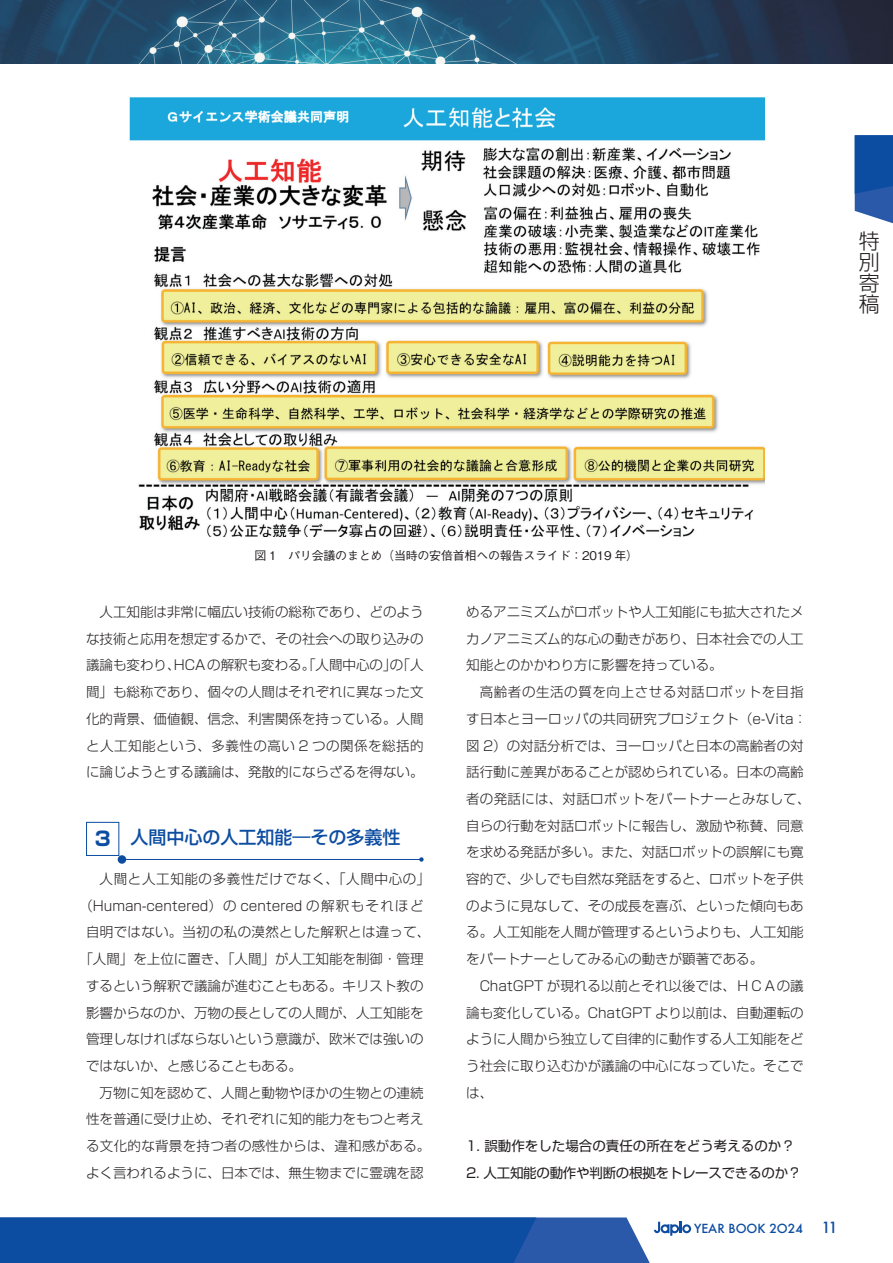
<style>
.page{position:relative;width:893px;height:1263px;background:#fff}
.page>*{position:absolute;margin:0;border:0;box-sizing:border-box;transform-origin:0 0}
.t1{font:300 21px/21px "Shin Go Pro";color:#231f20;text-align:justify}
.本文{font:700 19.5px "Shin Go Pr 5";color:#0d4da1}
.見出し_大{font:500 18px "Shin Go Pro";color:#0d4da1}
.本文-2{font:300 13.5px/26.7px "Shin Go Pr 5";color:#231f20;text-align:justify}
.本文_段落下げなし{font:13.5px "Shin Go Pr 5";letter-spacing:-.02em;color:#231f20}
.本文-3{font:300 13.5px "Shin Go Pr 5";letter-spacing:.025em;color:#231f20}
.本文_段落下げなし-2{font:13.5px "Shin Go Pr 5";color:#231f20}
.本文-4{font:300 13.5px "Shin Go Pr 5";letter-spacing:.05em;color:#231f20}
.t2{font:500 12.15px "Futura";color:#0d4da1}
.肩書き_名前{font:500 12px "Gothic BBB Pro";letter-spacing:-.02em;color:#231f20}
.s1{font-size:15px}
</style>
<div class="page">
<img style="left:0;top:0;width:893px;height:64px">
<svg style="left:855px;top:135px;width:38px;height:89px"></svg>
<svg style="left:0;top:1217px;width:691px;height:46px"></svg>
<img style="left:129px;top:98px;width:636px;height:438px">
<hr style="left:122px;top:859px;width:299px;height:1px;background:#0d4da1">
<div style="left:118px;top:855px;width:8px;height:9px;background:#0d4da1;border-radius:50%"></div>
<svg style="left:419px;top:857px;width:5px;height:5px"></svg>
<div style="left:86px;top:822px;width:33px;height:34px;border:1px solid #0d4da1"></div>
<h1 class="t1" style="left:859px;top:228px;width:22px">特別寄稿</h1>
<p class="肩書き_名前" style="left:254px;top:546px;width:385px">図 1　パリ会議のまとめ（当時の安倍首相への報告スライド：2019 年）</p>
<p class="本文-2" style="left:86px;top:597px;width:339px;text-indent:14px">人工知能は非常に幅広い技術の総称であり、どのような技術と応用を想定するかで、その社会への取り込みの議論も変わり、HCAの解釈も変わる。「人間中心の」の「人間」も総称であり、個々の人間はそれぞれに異なった文化的背景、価値観、信念、利害関係を持っている。人間と人工知能という、多義性の高い 2 つの関係を総括的に論じようとする議論は、発散的にならざるを得ない。</p>
<p class="本文" style="left:95px;top:823px;width:17px">3</p>
<p class="見出し_大" style="left:130px;top:822px;width:271px">人間中心の人工知能―その多義性</p>
<p class="本文-4" style="left:100px;top:868px;width:332px">人間と人工知能の多義性だけでなく、「人間中心の」</p>
<p class="本文-2" style="left:79px;top:891px;width:346px">（Human-centered）の centered の解釈もそれほど</p>
<p class="本文-3" style="left:86px;top:921px;width:346px">自明ではない。当初の私の漠然とした解釈とは違って、</p>
<p class="本文-2" style="left:79px;top:944px;width:346px">「人間」を上位に置き、「人間」が人工知能を制御・管理</p>
<p class="本文-2" style="left:86px;top:971px;width:339px">するという解釈で議論が進むこともある。キリスト教の</p>
<p class="本文-2" style="left:86px;top:998px;width:339px">影響からなのか、万物の長としての人間が、人工知能を</p>
<p class="本文-2" style="left:86px;top:1024px;width:339px">管理しなければならないという意識が、欧米では強いの</p>
<p class="本文-2" style="left:86px;top:1051px;width:217px">ではないか、と感じることもある。</p>
<p class="本文-2" style="left:86px;top:1078px;width:346px;text-align:center">万物に知を認めて、人間と動物やほかの生物との連続<br>性を普通に受け止め、それぞれに知的能力をもつと考える文化的な背景を持つ者の感性からは、違和感がある。よく言われるように、日本では、無生物までに霊魂を認</p>
<p class="本文-2" style="left:466px;top:597px;width:339px">めるアニミズムがロボットや人工知能にも拡大されたメカノアニミズム的な心の動きがあり、日本社会での人工知能とのかかわり方に影響を持っている。</p>
<p class="本文-2" style="left:466px;top:677px;width:346px;text-align:left;text-indent:14px">高齢者の生活の質を向上させる対話ロボットを目指す日本とヨーロッパの共同研究プロジェクト（e-Vita：図 2）の対話分析では、ヨーロッパと日本の高齢者の対話行動に差異があることが認められている。日本の高齢者の発話には、対話ロボットをパートナーとみなして、自らの行動を対話ロボットに報告し、激励や称賛、同意を求める発話が多い。また、対話ロボットの誤解にも寛容的で、少しでも自然な発話をすると、ロボットを子供のように見なして、その成長を喜ぶ、といった傾向もある。人工知能を人間が管理するというよりも、人工知能をパートナーとしてみる心の動きが顕著である。</p>
<p class="本文-2" style="left:466px;top:971px;width:339px;text-indent:14px">ChatGPT が現れる以前とそれ以後では、ＨＣＡの議論も変化している。ChatGPT より以前は、自動運転のように人間から独立して自律的に動作する人工知能をどう社会に取り込むかが議論の中心になっていた。そこでは、</p>
<p class="本文_段落下げなし-2" style="left:466px;top:1135px;width:330px">1. 誤動作をした場合の責任の所在をどう考えるのか？</p>
<p class="本文_段落下げなし" style="left:466px;top:1161px;width:337px">2. 人工知能の動作や判断の根拠をトレースできるのか？</p>
<p class="t2" style="left:694px;top:1220px;width:145px">YEAR BOOK 2O24 <span class="s1">11</span></p>
</div>
